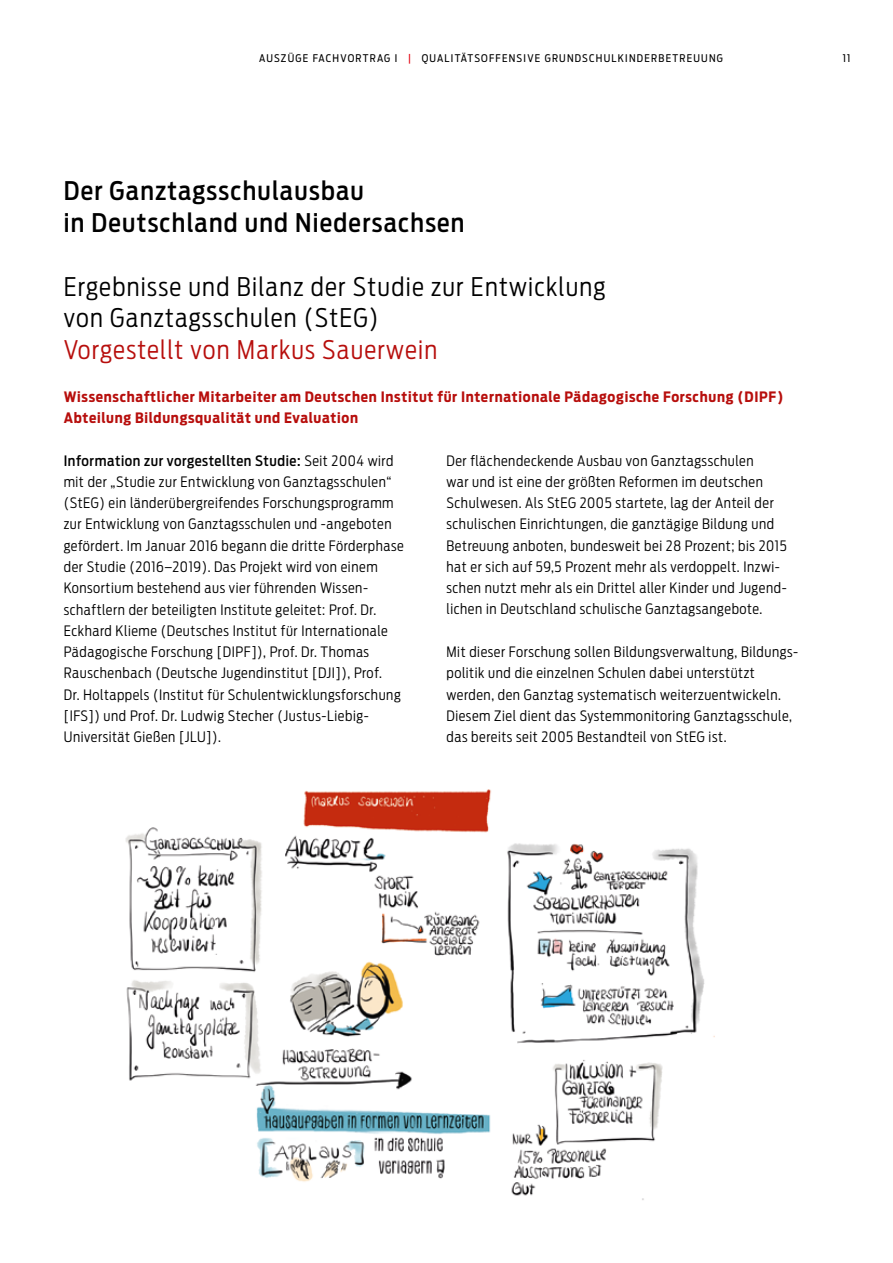
<style>
.page{position:relative;width:893px;height:1263px;background:#fff}
.page>*{position:absolute;margin:0;border:0;box-sizing:border-box;transform-origin:0 0}
.t1{font:300 25.5px/32px "Antenna Cond";letter-spacing:.05em;color:#000}
.t2{font:500 25.5px/32px "Antenna Cond";letter-spacing:.05em;color:#000}
.t3{font:300 25.5px "Antenna Cond";letter-spacing:.05em;color:#b70e0c}
.t4{font:300 14.25px/21.3px "Antenna Cond";letter-spacing:.04em;color:#000}
.t5{font:700 14.25px/21.3px "Antenna Cond";letter-spacing:.05em;color:#b70e0c}
.t6{font:10.5px "Antenna Cond";letter-spacing:.12em;color:#000}
.s1{color:#e30613}
.s2{font-weight:500}
</style>
<div class="page">
<img style="left:125px;top:790px;width:590px;height:410px">
<p class="t6" style="left:259px;top:52px;width:465px">AUSZÜGE FACHVORTRAG I <span class="s1">|</span> QUALITÄTSOFFENSIVE GRUNDSCHULKINDERBETREUUNG</p>
<p class="t6" style="left:843px;top:52px;width:9px">11</p>
<h1 class="t2" style="left:64px;top:175px;width:402px">Der Ganztagsschulausbau<br>in Deutschland und Niedersachsen</h1>
<h1 class="t1" style="left:64px;top:270px;width:544px">Ergebnisse und Bilanz der Studie zur Entwicklung von Ganztagsschulen (StEG)</h1>
<h1 class="t3" style="left:64px;top:335px;width:375px">Vorgestellt von Markus Sauerwein</h1>
<p class="t5" style="left:64px;top:386px;width:721px">Wissenschaftlicher Mitarbeiter am Deutschen Institut für Internationale Pädagogische Forschung (DIPF)<br>Abteilung Bildungsqualität und Evaluation</p>
<p class="t4" style="left:446px;top:450px;width:342px">Der flächendeckende Ausbau von Ganztagsschulen<br>war und ist eine der größten Reformen im deutschen Schulwesen. Als StEG 2005 startete, lag der Anteil der schulischen Einrichtungen, die ganztägige Bildung und Betreuung anboten, bundesweit bei 28 Prozent; bis 2015 hat er sich auf 59,5 Prozent mehr als verdoppelt. Inzwi&shy;schen nutzt mehr als ein Drittel aller Kinder und Jugend&shy;lichen in Deutschland schulische Ganztagsangebote.</p>
<p class="t4" style="left:446px;top:641px;width:353px">Mit dieser Forschung sollen Bildungsverwaltung, Bildungs&shy;politik und die einzelnen Schulen dabei unterstützt werden, den Ganztag systematisch weiterzuentwickeln.<br>Diesem Ziel dient das Systemmonitoring Ganztagsschule, das bereits seit 2005 Bestandteil von StEG ist.</p>
<p class="t4" style="left:64px;top:450px;width:342px"><span class="s2">Information zur vorgestellten Studie:</span> Seit 2004 wird mit der „Studie zur Entwicklung von Ganztagsschulen“ (StEG) ein länderübergreifendes Forschungsprogramm zur Entwicklung von Ganztagsschulen und -angeboten gefördert. Im Januar 2016 begann die dritte Förderphase der Studie (2016–2019). Das Projekt wird von einem Konsortium bestehend aus vier führenden Wissen&shy;schaftlern der beteiligten Institute geleitet: Prof. Dr.<br>Eckhard Klieme (Deutsches Institut für Internationale Pädagogische Forschung [DIPF]), Prof. Dr. Thomas Rauschenbach (Deutsche Jugendinstitut [DJI]), Prof.<br>Dr. Holtappels (Institut für Schulentwicklungsforschung [IFS]) und Prof. Dr. Ludwig Stecher (Justus-Liebig-Universität Gießen [JLU]).</p>
</div>
